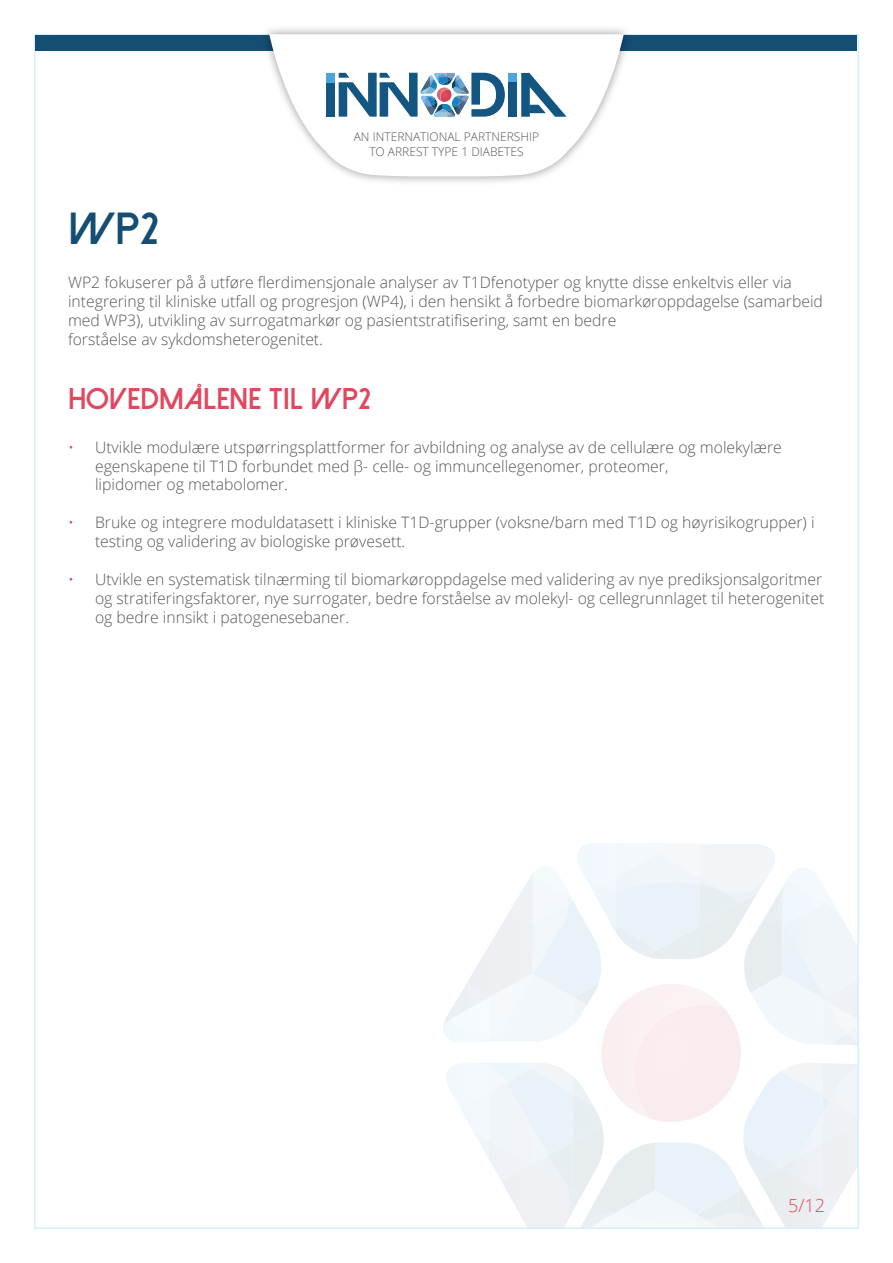
<style>
.page{position:relative;width:893px;height:1263px;background:#fff}
.page>*{position:absolute;margin:0;border:0;box-sizing:border-box;transform-origin:0 0}
.t1{font:800 45px "Dolce Vita";color:#144e73}
.t2{font:800 30px "Dolce Vita";color:#e14860}
.t3{font:300 18px "Open Sans";color:#e14860}
.t4{font:300 15.75px/18.9px "Open Sans";color:#575656}
.t5{font:300 12px/14.4px "Open Sans";color:#575656;text-align:center}
.s1{color:#e14860}
</style>
<div class="page">
<svg style="left:443px;top:843px;width:413px;height:383px"></svg>
<img style="left:601px;top:984px;width:123px;height:135px">
<div style="left:36px;top:35px;width:821px;height:16px;background:#144e73"></div>
<div style="left:260px;top:25px;width:372px;height:161px;background:#000;opacity:.4"></div>
<svg style="left:269px;top:34px;width:355px;height:143px"></svg>
<div style="left:326px;top:82px;width:9px;height:35px;background:#135681"></div>
<div style="left:326px;top:73px;width:9px;height:9px;background:#4aa6dd"></div>
<div style="left:509px;top:73px;width:8px;height:9px;background:#4aa6dd"></div>
<div style="left:509px;top:82px;width:8px;height:35px;background:#135681"></div>
<svg style="left:521px;top:73px;width:46px;height:44px"></svg>
<svg style="left:339px;top:73px;width:166px;height:44px"></svg>
<h1 class="t1" style="left:68px;top:206px;width:92px">WP2</h1>
<p class="t5" style="left:354px;top:130px;width:187px">AN INTERNATIONAL PARTNERSHIP<br>TO ARREST TYPE 1 DIABETES</p>
<p class="t4" style="left:68px;top:273px;width:756px">WP2 fokuserer på å utføre flerdimensjonale analyser av T1Dfenotyper og knytte disse enkeltvis eller via integrering til kliniske utfall og progresjon (WP4), i den hensikt å forbedre biomarkøroppdagelse (samarbeid med WP3), utvikling av surrogatmarkør og pasientstratifisering, samt en bedre<br>forståelse av sykdomsheterogenitet.</p>
<h2 class="t2" style="left:68px;top:383px;width:304px">HOVEDMÅLENE TIL WP2</h2>
<p class="t4" style="left:95px;top:437px;width:688px;text-indent:-27px"><span class="s1">•</span> Utvikle modulære utspørringsplattformer for avbildning og analyse av de cellulære og molekylære egenskapene til T1D forbundet med β- celle- og immuncellegenomer, proteomer,<br>lipidomer og metabolomer.</p>
<p class="t4" style="left:95px;top:513px;width:721px;text-indent:-27px"><span class="s1">•</span> Bruke og integrere moduldatasett i kliniske T1D-grupper (voksne/barn med T1D og høyrisikogrupper) i testing og validering av biologiske prøvesett.</p>
<p class="t4" style="left:95px;top:569px;width:731px;text-indent:-27px"><span class="s1">•</span> Utvikle en systematisk tilnærming til biomarkøroppdagelse med validering av nye prediksjonsalgoritmer og stratiferingsfaktorer, nye surrogater, bedre forståelse av molekyl- og cellegrunnlaget til heterogenitet og bedre innsikt i patogenesebaner.</p>
<p class="t3" style="left:788px;top:1193px;width:38px">5/12</p>
</div>
